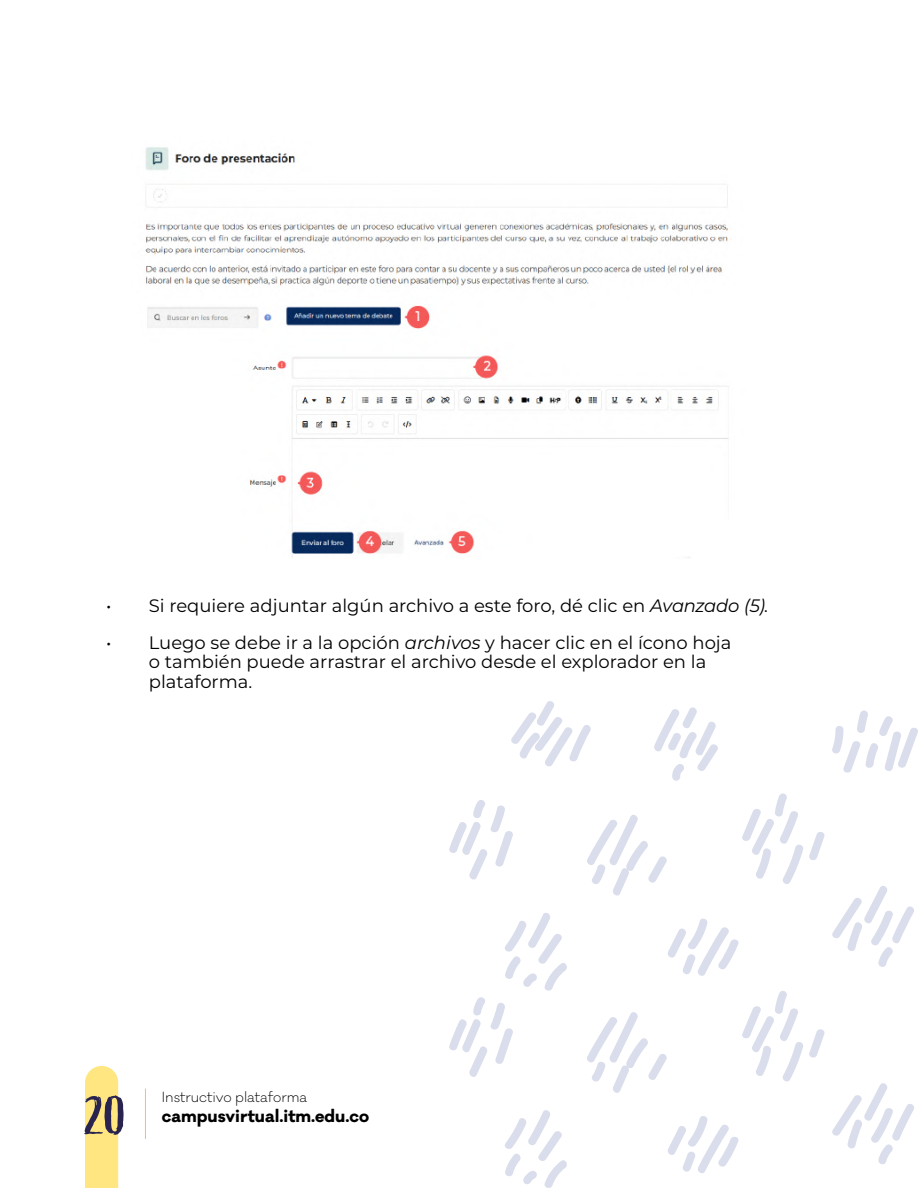
<style>
.page{position:relative;width:918px;height:1188px;background:#fff}
.page>*{position:absolute;margin:0;border:0;box-sizing:border-box;transform-origin:0 0}
.t1{font:54px "Active";color:#29244f}
.t2{font:18px/19.5px "Montserrat";color:#000}
.t3{font:700 16.5px "Galano Classic";color:#000}
.t4{font:300 13.5px "Galano Classic";color:#000}
.s1{font-style:italic}
</style>
<div class="page">
<div style="left:85px;top:1066px;width:33px;height:122px;background:#ffe680"></div>
<hr style="left:145px;top:1089px;width:1px;height:50px;background:#ffcd00">
<img style="left:145px;top:147px;width:584px;height:411px">
<svg style="left:511px;top:701px;width:80px;height:66px"></svg>
<svg style="left:654px;top:707px;width:64px;height:74px"></svg>
<svg style="left:449px;top:800px;width:64px;height:80px"></svg>
<svg style="left:832px;top:710px;width:86px;height:63px"></svg>
<svg style="left:587px;top:793px;width:327px;height:183px"></svg>
<svg style="left:449px;top:913px;width:118px;height:164px"></svg>
<svg style="left:505px;top:1110px;width:62px;height:78px"></svg>
<svg style="left:587px;top:991px;width:327px;height:182px"></svg>
<p class="t2" style="left:106px;top:595px;width:664px">• Si requiere adjuntar algún archivo a este foro, dé clic en <span class="s1">Avanzado (5).</span></p>
<p class="t2" style="left:149px;top:632px;width:584px;text-indent:-43px">• Luego se debe ir a la opción <span class="s1">archivos</span> y hacer clic en el ícono hoja o también puede arrastrar el archivo desde el explorador en la plataforma.</p>
<h1 class="t1" style="left:85px;top:1086px;width:44px">20</h1>
<p class="t4" style="left:162px;top:1089px;width:147px">Instructivo plataforma</p>
<p class="t3" style="left:162px;top:1105px;width:209px">campusvirtual.itm.edu.co</p>
</div>
